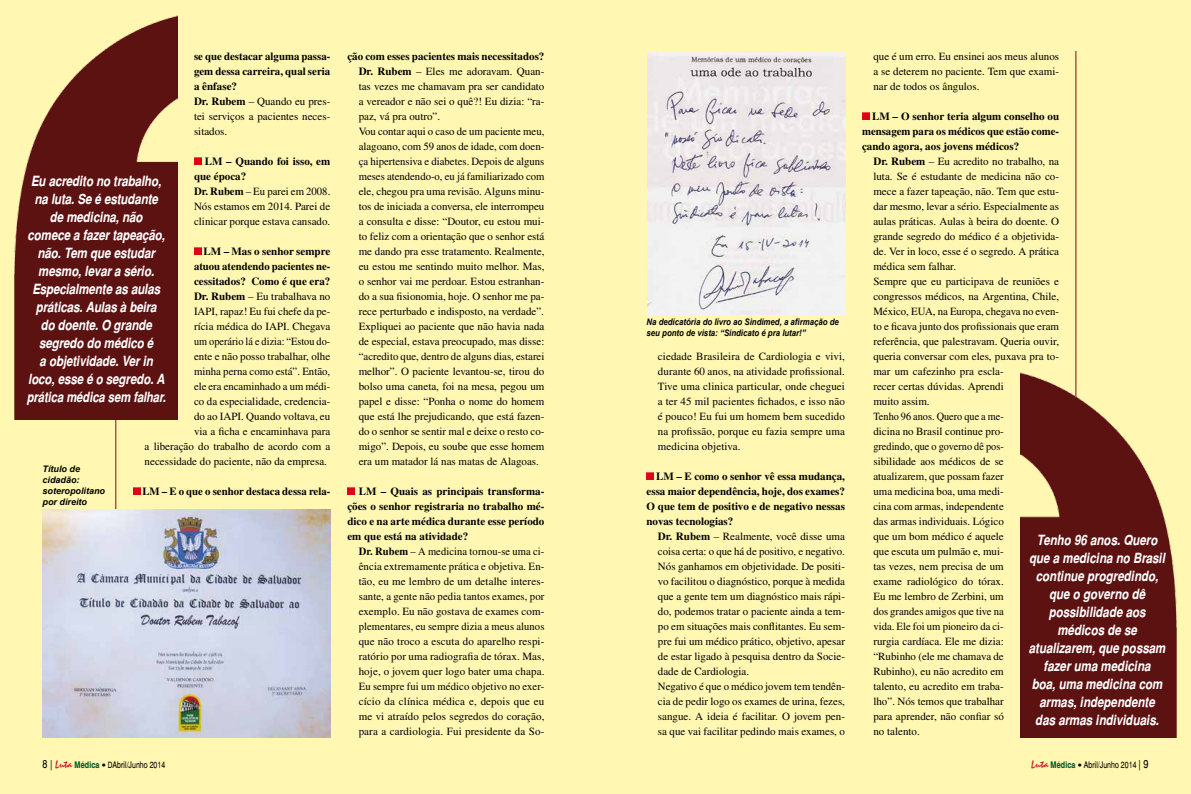
<style>
.page{position:relative;width:1191px;height:794px;background:#fff}
.page>*{position:absolute;margin:0;border:0;box-sizing:border-box;transform-origin:0 0}
.t1{font:italic 700 14px/18px "Switzerland Narrow";letter-spacing:-.005em;color:#fff;text-align:center}
.t2{font:11px/15px "Times";color:#000}
.t3{font:700 11px/15px "Times";color:#000;text-align:justify}
.t4{font:11px/15px "Times";color:#000;text-align:justify;scale:.96 1}
.t5{font:11px "Times";color:#000;scale:.94 1}
.t6{font:italic 700 9px/10.8px "Arial";color:#000;scale:.87 1}
.t7{font:9px "Switzerland Narrow Plain";color:#000;scale:.95 1}
.t8{font:italic 700 9px/10.8px "Arial";color:#000}
.s1{font-weight:400}
.s2{font-weight:700}
.s3{font-size:11px}
.s4{font-family:"Staccato 222 BT";font-size:11px;color:#cd071e}
.s5{font-family:"Switzerland Narrow";font-weight:700;color:#005b24}
.s6{font-family:"Tahoma"}
.s7{font-size:8.5px}
</style>
<div class="page">
<div style="left:595px;top:0;width:596px;height:794px;background:#fff7b2"></div>
<div style="left:0;top:0;width:595px;height:794px;background:#fff7b2"></div>
<svg style="left:194px;top:158px;width:7px;height:7px"></svg>
<svg style="left:194px;top:248px;width:7px;height:7px"></svg>
<svg style="left:133px;top:488px;width:7px;height:7px"></svg>
<svg style="left:347px;top:488px;width:7px;height:7px"></svg>
<svg style="left:646px;top:473px;width:7px;height:6px"></svg>
<svg style="left:862px;top:113px;width:7px;height:7px"></svg>
<img style="left:648px;top:51px;width:197px;height:263px">
<hr style="left:1075px;top:51px;width:1px;height:411px;background:#790e11">
<img style="left:1020px;top:373px;width:156px;height:364px">
<hr style="left:116px;top:410px;width:1px;height:123px;background:#790e11">
<img style="left:14px;top:16px;width:163px;height:404px">
<img style="left:43px;top:509px;width:287px;height:228px">
<p class="t3" style="left:194px;top:48px;width:138px;text-align:left">se que destacar alguma passa&shy;gem dessa carreira, qual seria a ênfase?<br>Dr. Rubem <span class="s1">– Quando eu pres&shy;tei serviços a pacientes neces&shy;sitados.</span></p>
<p class="t2" style="left:194px;top:153px;width:138px;text-indent:11px"><span class="s2">LM – Quando foi isso, em que época?<br>Dr. Rubem</span> – Eu parei em 2008.<br>Nós estamos em 2014. Parei de clinicar porque estava cansado.</p>
<p class="t3" style="left:203px;top:243px;width:128px">LM – Mas o senhor sempre</p>
<p class="t3" style="left:194px;top:258px;width:138px">atuou atendendo pacientes ne-</p>
<p class="t3" style="left:194px;top:273px;width:138px">cessitados? Como é que era?</p>
<p class="t2" style="left:194px;top:288px;width:138px"><span class="s2">Dr. Rubem</span> – Eu trabalhava no</p>
<p class="t2" style="left:194px;top:303px;width:138px">IAPI, rapaz! Eu fui chefe da pe-</p>
<p class="t2" style="left:194px;top:318px;width:138px">rícia médica do IAPI. Chegava</p>
<p class="t5" style="left:194px;top:335px;width:146px">um operário lá e dizia: “Estou do-</p>
<p class="t2" style="left:194px;top:348px;width:138px">ente e não posso trabalhar, olhe</p>
<p class="t2" style="left:194px;top:363px;width:138px">minha perna como está”. Então,</p>
<p class="t2" style="left:194px;top:378px;width:138px">ele era encaminhado a um médi-</p>
<p class="t2" style="left:194px;top:393px;width:138px">co da especialidade, credencia-</p>
<p class="t2" style="left:194px;top:408px;width:138px">do ao IAPI. Quando voltava, eu</p>
<p class="t2" style="left:194px;top:423px;width:138px">via a ficha e encaminhava para</p>
<p class="t2" style="left:145px;top:438px;width:187px">a liberação do trabalho de acordo com a</p>
<p class="t2" style="left:145px;top:453px;width:184px">necessidade do paciente, não da empresa.</p>
<p class="t3" style="left:142px;top:483px;width:189px">LM – E o que o senhor destaca dessa rela-</p>
<p class="t1" style="left:27px;top:172px;width:141px">Eu acredito no trabalho, na luta. Se é estudante de medicina, não<br>comece a fazer tapeação, não. Tem que estudar mesmo, levar a sério.<br>Especialmente as aulas práticas. Aulas à beira<br>do doente. O grande segredo do médico é<br>a objetividade. Ver in loco, esse é o segredo. A prática médica sem falhar.</p>
<p class="t8" style="left:43px;top:464px;width:64px">Título de cidadão: soteropolitano por direito</p>
<p class="t2" style="left:359px;top:48px;width:187px;text-indent:-11px"><span class="s2">ção com esses pacientes mais necessitados?<br>Dr. Rubem</span> – Eles me adoravam. Quan&shy;tas vezes me chamavam pra ser candidato a vereador e não sei o quê?! Eu dizia: “ra&shy;paz, vá pra outro”.<br>Vou contar aqui o caso de um paciente meu, alagoano, com 59 anos de idade, com doen&shy;ça hipertensiva e diabetes. Depois de alguns meses atendendo-o, eu já familiarizado com ele, chegou pra uma revisão. Alguns minu&shy;tos de iniciada a conversa, ele interrompeu a consulta e disse: “Doutor, eu estou mui&shy;to feliz com a orientação que o senhor está me dando pra esse tratamento. Realmente, eu estou me sentindo muito melhor. Mas, o senhor vai me perdoar. Estou estranhan&shy;do a sua fisionomia, hoje. O senhor me pa&shy;rece perturbado e indisposto, na verdade”.<br>Expliquei ao paciente que não havia nada de especial, estava preocupado, mas disse: “acredito que, dentro de alguns dias, estarei melhor”. O paciente levantou-se, tirou do bolso uma caneta, foi na mesa, pegou um papel e disse: “Ponha o nome do homem que está lhe prejudicando, que está fazen&shy;do o senhor se sentir mal e deixe o resto co&shy;migo”. Depois, eu soube que esse homem era um matador lá nas matas de Alagoas.</p>
<p class="t3" style="left:347px;top:483px;width:199px;text-indent:11px">LM – Quais as principais transforma&shy;ções o senhor registraria no trabalho mé&shy;dico e na arte médica durante esse período em que está na atividade?</p>
<p class="t4" style="left:359px;top:543px;width:195px"><span class="s2">Dr. Rubem</span> – A medicina tornou-se uma ci&shy;ência extremamente prática e objetiva. En&shy;tão, eu me lembro de um detalhe interes&shy;sante, a gente não pedia tantos exames, por exemplo. Eu não gostava de exames com&shy;plementares, eu sempre dizia a meus alunos que não troco a escuta do aparelho respi&shy;ratório por uma radiografia de tórax. Mas, hoje, o jovem quer logo bater uma chapa.<br>Eu sempre fui um médico objetivo no exer&shy;cício da clínica médica e, depois que eu me vi atraído pelos segredos do coração, para a cardiologia. Fui presidente da So-</p>
<p class="t6" style="left:646px;top:316px;width:223px">Na dedicatória do livro ao Sindimed, a afirmação de seu ponto de vista: “Sindicato é pra lutar!”</p>
<p class="t2" style="left:658px;top:348px;width:189px;text-align:justify">ciedade Brasileira de Cardiologia e vivi, durante 60 anos, na atividade profissional.<br>Tive uma clinica particular, onde cheguei a ter 45 mil pacientes fichados, e isso não é pouco! Eu fui um homem bem sucedido na profissão, porque eu fazia sempre uma medicina objetiva.</p>
<p class="t3" style="left:646px;top:468px;width:200px;text-indent:10px">LM – E como o senhor vê essa mudança, essa maior dependência, hoje, dos exames?<br>O que tem de positivo e de negativo nessas novas tecnologias?</p>
<p class="t2" style="left:658px;top:528px;width:189px"><span class="s2">Dr. Rubem</span> – Realmente, você disse uma coisa certa: o que há de positivo, e negativo.<br>Nós ganhamos em objetividade. De positi&shy;vo facilitou o diagnóstico, porque à medida que a gente tem um diagnóstico mais rápi&shy;do, podemos tratar o paciente ainda a tem&shy;po em situações mais conflitantes. Eu sem&shy;pre fui um médico prático, objetivo, apesar de estar ligado à pesquisa dentro da Socie&shy;dade de Cardiologia.<br>Negativo é que o médico jovem tem tendên&shy;cia de pedir logo os exames de urina, fezes, sangue. A ideia é facilitar. O jovem pen&shy;sa que vai facilitar pedindo mais exames, o</p>
<p class="t2" style="left:873px;top:48px;width:187px;text-align:justify">que é um erro. Eu ensinei aos meus alunos a se deterem no paciente. Tem que exami&shy;nar de todos os ângulos.</p>
<p class="t3" style="left:862px;top:108px;width:199px;text-indent:10px">LM – O senhor teria algum conselho ou mensagem para os médicos que estão come&shy;çando agora, aos jovens médicos?</p>
<p class="t2" style="left:873px;top:153px;width:187px"><span class="s2">Dr. Rubem</span> – Eu acredito no trabalho, na luta. Se é estudante de medicina não co&shy;mece a fazer tapeação, não. Tem que estu&shy;dar mesmo, levar a sério. Especialmente as aulas práticas. Aulas à beira do doente. O grande segredo do médico é a objetivida&shy;de. Ver in loco, esse é o segredo. A prática médica sem falhar.<br>Sempre que eu participava de reuniões e congressos médicos, na Argentina, Chile,<br>México, EUA, na Europa, chegava no even&shy;to e ficava junto dos profissionais que eram referência, que palestravam. Queria ouvir, queria conversar com eles, puxava pra to&shy;mar um cafezinho pra escla-<br>recer certas dúvidas. Aprendi<br>muito assim.<br>Tenho 96 anos. Quero que a me-<br>dicina no Brasil continue pro-<br>gredindo, que o governo dê pos-<br>sibilidade aos médicos de se atualizarem, que possam fazer<br>uma medicina boa, uma medi-<br>cina com armas, independente<br>das armas individuais. Lógico<br>que um bom médico é aquele<br>que escuta um pulmão e, mui-<br>tas vezes, nem precisa de um<br>exame radiológico do tórax.<br>Eu me lembro de Zerbini, um<br>dos grandes amigos que tive na<br>vida. Ele foi um pioneiro da ci-<br>rurgia cardíaca. Ele me dizia:<br>“Rubinho (ele me chamava de<br>Rubinho), eu não acredito em<br>talento, eu acredito em traba-<br>lho”. Nós temos que trabalhar<br>para aprender, não confiar só<br>no talento.</p>
<p class="t1" style="left:1028px;top:530px;width:138px">Tenho 96 anos. Quero que a medicina no Brasil continue progredindo, que o governo dê possibilidade aos médicos de se atualizarem, que possam fazer uma medicina<br>boa, uma medicina com armas, independente das armas individuais.</p>
<p class="t7" style="left:43px;top:759px;width:131px"><span class="s3">8 |</span> <span class="s4">Luta</span> <span class="s5">Médica</span> <span class="s6">•</span> <span class="s7">D</span>Abril/Junho 2014</p>
<p class="t7" style="left:1031px;top:759px;width:125px"><span class="s4">Luta</span> <span class="s5">Médica</span> <span class="s6">•</span> Abril/Junho 2014 <span class="s3">| 9</span></p>
</div>
